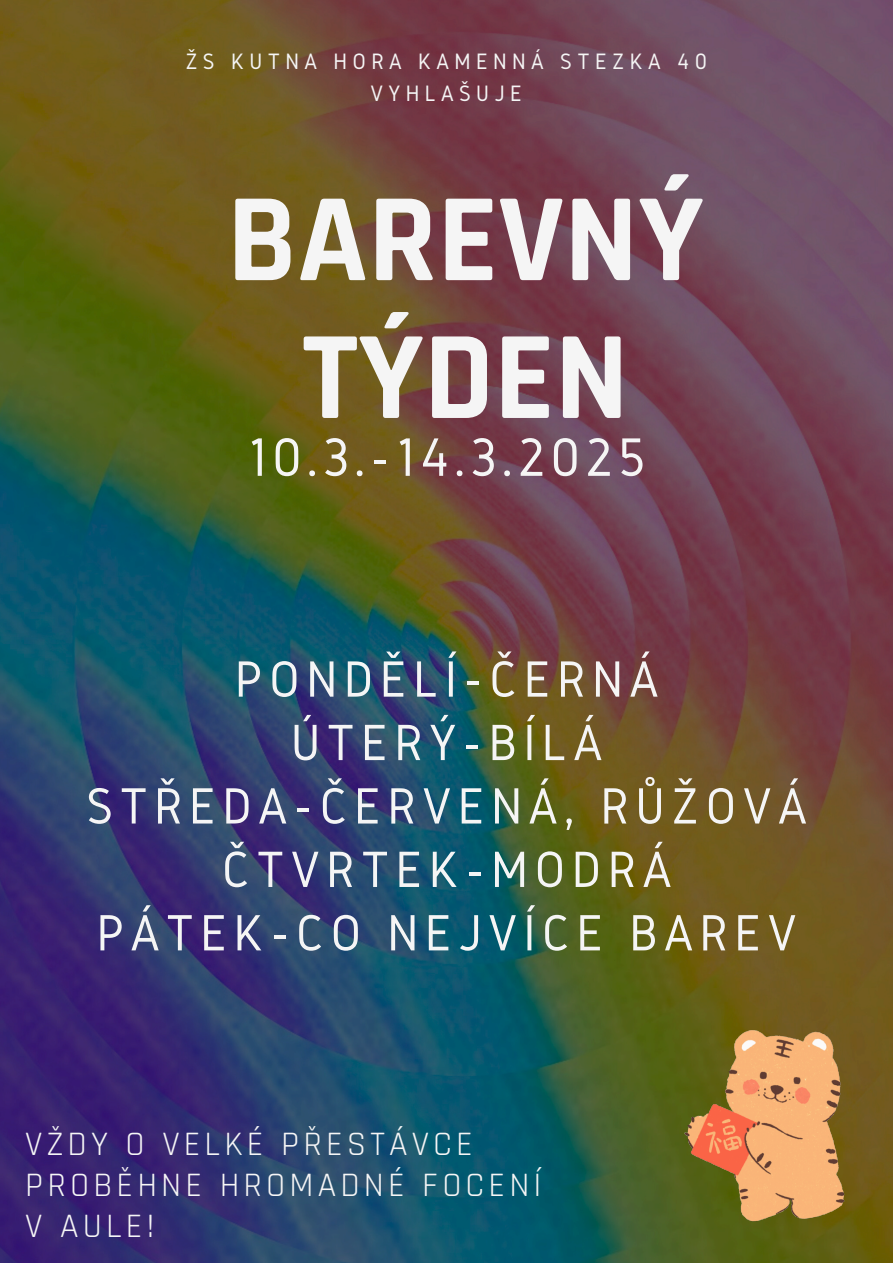
<style>
.page{position:relative;width:893px;height:1263px;background:#fff}
.page>*{position:absolute;margin:0;border:0;box-sizing:border-box;transform-origin:0 0}
.t1{font:700 126.75px/137.8px "Rajdhani";color:#f5f5f5;text-align:center}
.t2{font:56.18px "Gidole";letter-spacing:.08em;color:#f5f5f5}
.t3{font:52.95px/63.4px "Gidole";letter-spacing:.12em;color:#f5f5f5;text-align:center}
.t4{font:34.65px/41px "Rajdhani";letter-spacing:.12em;color:#f5f5f5}
.t5{font:23.17px "Gidole";letter-spacing:.23em;color:#f5f5f5}
</style>
<div class="page">
<img style="left:0;top:0;width:892px;height:1263px">
<img style="left:684px;top:1027px;width:178px;height:198px">
<h1 class="t5" style="left:185px;top:49px;width:523px">ŽS KUTNA HORA KAMENNÁ STEZKA 40</h1>
<h3 class="t5" style="left:370px;top:81px;width:153px">VYHLAŠUJE</h3>
<p class="t1" style="left:227px;top:174px;width:478px">BAREVNÝ<br>TÝDEN</p>
<p class="t2" style="left:247px;top:426px;width:399px">10.3.-14.3.2025</p>
<p class="t3" style="left:86px;top:647px;width:722px">PONDĚLÍ-ČERNÁ<br>ÚTERÝ-BÍLÁ<br>STŘEDA-ČERVENÁ, RŮŽOVÁ<br>ČTVRTEK-MODRÁ<br>PÁTEK-CO NEJVÍCE BAREV</p>
<p class="t4" style="left:25px;top:1125px;width:518px">VŽDY O VELKÉ PŘESTÁVCE<br>PROBĚHNE HROMADNÉ FOCENÍ<br>V AULE!</p>
</div>
